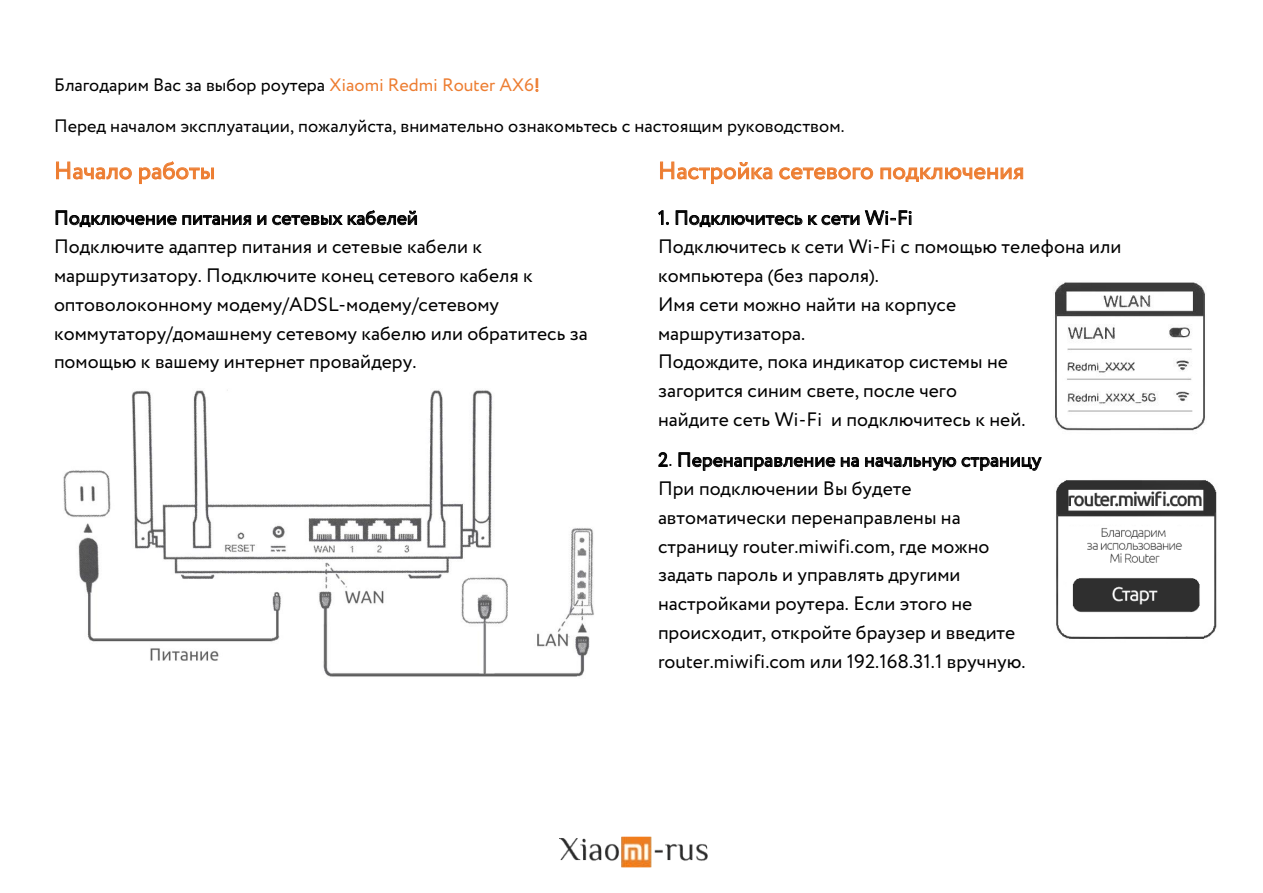
<style>
.page{position:relative;width:1263px;height:893px;background:#fff}
.page>*{position:absolute;margin:0;border:0;box-sizing:border-box;transform-origin:0 0}
.t1{font:24px "Circe";color:#ed7d31}
.t2{font:19.5px/28.8px "Circe";color:#000}
.t3{font:18px "Circe";color:#000}
.s1{color:#ed7d31}
</style>
<div class="page">
<svg style="left:535px;top:78px;width:4px;height:14px"></svg>
<svg style="left:56px;top:161px;width:76px;height:19px"></svg>
<svg style="left:139px;top:161px;width:75px;height:23px"></svg>
<svg style="left:55px;top:210px;width:196px;height:17px"></svg>
<svg style="left:257px;top:215px;width:9px;height:10px"></svg>
<svg style="left:272px;top:210px;width:145px;height:15px"></svg>
<img style="left:63px;top:390px;width:531px;height:287px">
<svg style="left:660px;top:161px;width:112px;height:23px"></svg>
<svg style="left:779px;top:167px;width:94px;height:13px"></svg>
<svg style="left:880px;top:167px;width:143px;height:15px"></svg>
<svg style="left:658px;top:210px;width:11px;height:15px"></svg>
<svg style="left:676px;top:210px;width:126px;height:17px"></svg>
<svg style="left:808px;top:210px;width:104px;height:15px"></svg>
<svg style="left:658px;top:452px;width:10px;height:15px"></svg>
<svg style="left:678px;top:452px;width:157px;height:19px"></svg>
<svg style="left:841px;top:457px;width:18px;height:10px"></svg>
<svg style="left:865px;top:457px;width:177px;height:14px"></svg>
<img style="left:1056px;top:480px;width:161px;height:159px">
<img style="left:1055px;top:282px;width:150px;height:149px">
<img style="left:559px;top:837px;width:149px;height:31px">
<p class="t3" style="left:54px;top:73px;width:487px">Благодарим Вас за выбор роутера <span class="s1">Xiaomi Redmi Router AX6!</span></p>
<p class="t3" style="left:54px;top:114px;width:792px">Перед началом эксплуатации, пожалуйста, внимательно ознакомьтесь с настоящим руководством.</p>
<p class="t1" style="left:54px;top:155px;width:163px">Начало работы</p>
<p class="t2" style="left:54px;top:204px;width:535px">Подключение питания и сетевых кабелей<br>Подключите адаптер питания и сетевые кабели к маршрутизатору. Подключите конец сетевого кабеля к оптоволоконному модему/ADSL-модему/сетевому коммутатору/домашнему сетевому кабелю или обратитесь за помощью к вашему интернет провайдеру.</p>
<p class="t1" style="left:658px;top:155px;width:368px">Настройка сетевого подключения</p>
<p class="t2" style="left:658px;top:204px;width:465px">1. Подключитесь к сети Wi-Fi<br>Подключитесь к сети Wi-Fi с помощью телефона или компьютера (без пароля).<br>Имя сети можно найти на корпусе<br>маршрутизатора.<br>Подождите, пока индикатор системы не<br>загорится синим свете, после чего<br>найдите сеть Wi-Fi и подключитесь к ней.</p>
<p class="t2" style="left:658px;top:446px;width:385px">2. Перенаправление на начальную страницу При подключении Вы будете автоматически перенаправлены на страницу router.miwifi.com, где можно задать пароль и управлять другими настройками роутера. Если этого не происходит, откройте браузер и введите router.miwifi.com или 192.168.31.1 вручную.</p>
</div>
